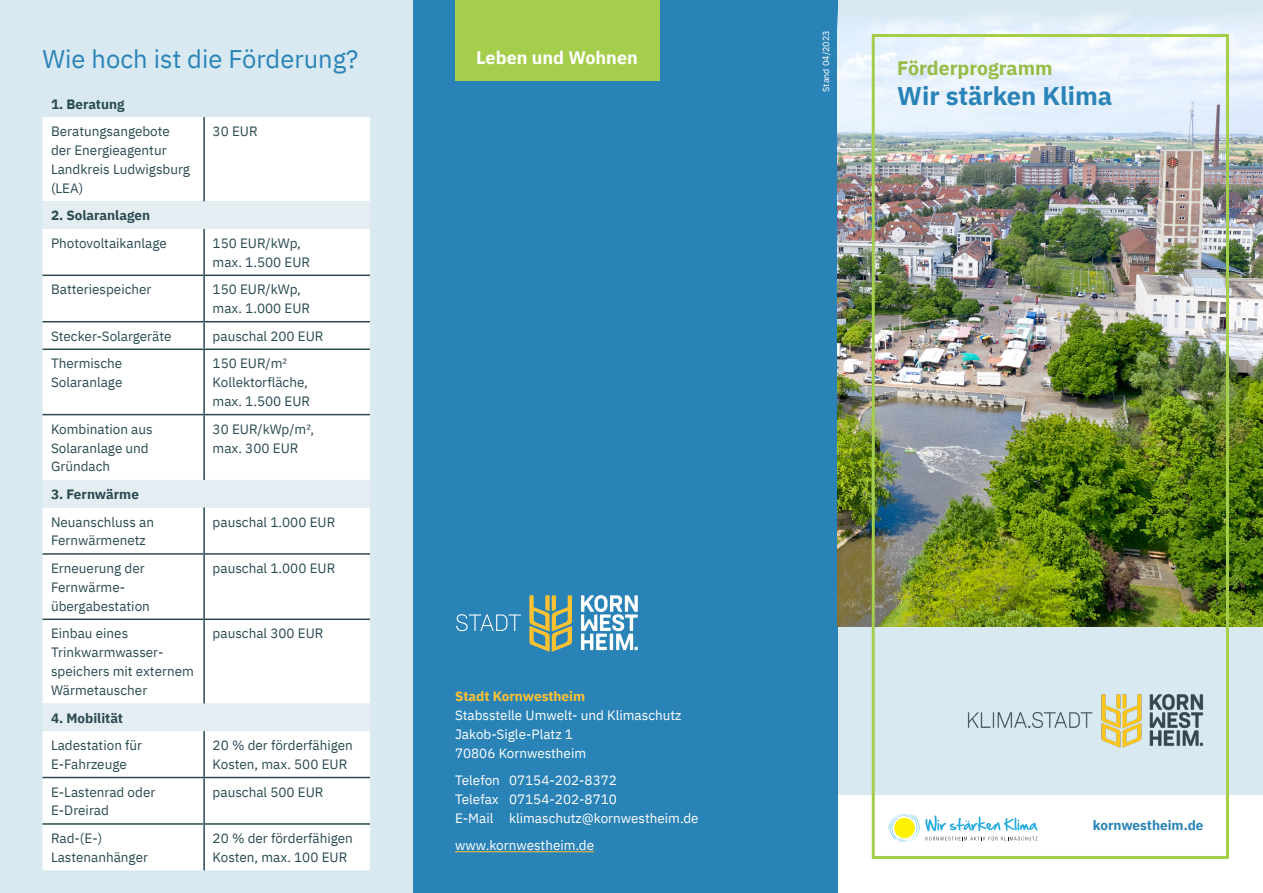
<style>
.page{position:relative;width:1263px;height:893px;background:#fff}
.page>*{position:absolute;margin:0;border:0;box-sizing:border-box;transform-origin:0 0}
.Überschrift_L{font:25.5px "IBM Plex Sans";color:#2a83b7}
.Titel_-_Überschrift{font:700 25.5px "IBM Plex Sans";color:#2a83b7}
.Titel_-_Überschrift-2{font:700 19.5px "IBM Plex Sans";color:#95bc45}
.t1{font:700 18px "IBM Plex Sans";color:#fff}
.Fließtext_M{font:13.5px/18.9px "IBM Plex Sans";color:#294a51}
.Fließtext_M__weiß{font:13.5px/18.9px "IBM Plex Sans";color:#fff}
.Fließtext_M-2{font:700 13.5px "IBM Plex Sans";color:#294a51}
.Titel_-_Url{font:700 13.5px "IBM Plex Sans";color:#2a83b7}
.Stand{font:9px "IBM Plex Sans";color:#fff}
.s1{font-weight:700;color:#fec231}
</style>
<div class="page">
<div style="left:838px;top:0;width:425px;height:795px;background:#d8e9f1"></div>
<div style="left:412px;top:0;width:426px;height:893px;background:#2a83b7"></div>
<div style="left:0;top:0;width:412px;height:893px;background:#d8e9f1"></div>
<img style="left:838px;top:15px;width:425px;height:611px">
<svg style="left:888px;top:814px;width:149px;height:28px"></svg>
<div style="left:872px;top:34px;width:357px;height:825px;border:3px solid #a4ce4c"></div>
<img style="left:967px;top:693px;width:237px;height:55px">
<div style="left:455px;top:0;width:204px;height:81px;background:#a4ce4c"></div>
<div style="left:43px;top:117px;width:327px;height:753px;background:#fff"></div>
<svg style="left:43px;top:201px;width:327px;height:530px;fill:#fff"></svg>
<hr style="left:203px;top:229px;width:2px;height:46px;background:#294a51">
<hr style="left:43px;top:275px;width:161px;height:1px;background:#294a51">
<hr style="left:204px;top:275px;width:166px;height:1px;background:#294a51">
<hr style="left:203px;top:276px;width:2px;height:45px;background:#294a51">
<hr style="left:43px;top:321px;width:161px;height:1px;background:#294a51">
<hr style="left:204px;top:321px;width:166px;height:1px;background:#294a51">
<hr style="left:203px;top:322px;width:2px;height:26px;background:#294a51">
<hr style="left:43px;top:348px;width:161px;height:2px;background:#294a51">
<hr style="left:204px;top:348px;width:166px;height:2px;background:#294a51">
<hr style="left:203px;top:350px;width:2px;height:64px;background:#294a51">
<hr style="left:43px;top:414px;width:161px;height:1px;background:#294a51">
<hr style="left:204px;top:414px;width:166px;height:1px;background:#294a51">
<hr style="left:203px;top:415px;width:2px;height:65px;background:#294a51">
<hr style="left:203px;top:117px;width:2px;height:84px;background:#294a51">
<hr style="left:203px;top:507px;width:2px;height:46px;background:#294a51">
<hr style="left:43px;top:553px;width:161px;height:2px;background:#294a51">
<hr style="left:204px;top:553px;width:166px;height:2px;background:#294a51">
<hr style="left:203px;top:555px;width:2px;height:63px;background:#294a51">
<hr style="left:43px;top:618px;width:161px;height:2px;background:#294a51">
<hr style="left:204px;top:618px;width:166px;height:2px;background:#294a51">
<hr style="left:203px;top:620px;width:2px;height:83px;background:#294a51">
<hr style="left:203px;top:731px;width:2px;height:46px;background:#294a51">
<hr style="left:43px;top:777px;width:161px;height:1px;background:#294a51">
<hr style="left:204px;top:777px;width:166px;height:1px;background:#294a51">
<hr style="left:203px;top:778px;width:2px;height:45px;background:#294a51">
<hr style="left:43px;top:823px;width:161px;height:2px;background:#294a51">
<hr style="left:204px;top:823px;width:166px;height:2px;background:#294a51">
<hr style="left:203px;top:825px;width:2px;height:45px;background:#294a51">
<hr style="left:455px;top:851px;width:139px;height:1px;background:#fec231">
<svg style="left:456px;top:595px;width:182px;height:57px"></svg>
<p class="Überschrift_L" style="left:43px;top:40px;width:317px">Wie hoch ist die Förderung?</p>
<h3 class="t1" style="left:476px;top:43px;width:163px">Leben und Wohnen</h3>
<p class="Fließtext_M-2" style="left:51px;top:93px;width:75px">1. Beratung</p>
<p class="Fließtext_M" style="left:51px;top:121px;width:140px">Beratungsangebote der Energieagentur<br>Landkreis Ludwigsburg (LEA)</p>
<p class="Fließtext_M" style="left:213px;top:121px;width:47px">30 EUR</p>
<p class="Fließtext_M-2" style="left:51px;top:205px;width:101px">2. Solaranlagen</p>
<p class="Fließtext_M" style="left:51px;top:233px;width:117px">Photovoltaikanlage</p>
<p class="Fließtext_M" style="left:213px;top:233px;width:99px">150 EUR/kWp, max. 1.500 EUR</p>
<p class="Fließtext_M" style="left:51px;top:279px;width:102px">Batteriespeicher</p>
<p class="Fließtext_M" style="left:213px;top:279px;width:99px">150 EUR/kWp, max. 1.000 EUR</p>
<p class="Fließtext_M" style="left:51px;top:325px;width:122px">Stecker-Solargeräte</p>
<p class="Fließtext_M" style="left:213px;top:325px;width:112px">pauschal 200 EUR</p>
<p class="Fließtext_M" style="left:51px;top:353px;width:73px">Thermische<br>Solaranlage</p>
<p class="Fließtext_M" style="left:213px;top:353px;width:99px">150 EUR/m²<br>Kollektorfläche, max. 1.500 EUR</p>
<p class="Fließtext_M" style="left:51px;top:418px;width:103px">Kombination aus<br>Solaranlage und<br>Gründach</p>
<p class="Fließtext_M" style="left:213px;top:418px;width:103px">30 EUR/kWp/m², max. 300 EUR</p>
<p class="Fließtext_M-2" style="left:51px;top:483px;width:89px">3. Fernwärme</p>
<p class="Fließtext_M" style="left:51px;top:511px;width:105px">Neuanschluss an<br>Fernwärmenetz</p>
<p class="Fließtext_M" style="left:213px;top:511px;width:124px">pauschal 1.000 EUR</p>
<p class="Fließtext_M" style="left:51px;top:558px;width:100px">Erneuerung der<br>Fernwärme&shy;übergabestation</p>
<p class="Fließtext_M" style="left:213px;top:558px;width:124px">pauschal 1.000 EUR</p>
<p class="Fließtext_M" style="left:51px;top:623px;width:144px">Einbau eines<br>Trinkwarmwasser&shy;speichers mit externem<br>Wärmetauscher</p>
<p class="Fließtext_M" style="left:213px;top:623px;width:112px">pauschal 300 EUR</p>
<p class="Fließtext_M-2" style="left:51px;top:707px;width:74px">4. Mobilität</p>
<p class="Fließtext_M" style="left:51px;top:735px;width:93px">Ladestation für<br>E-Fahrzeuge</p>
<p class="Fließtext_M" style="left:213px;top:735px;width:142px">20 % der förderfähigen<br>Kosten, max. 500 EUR</p>
<p class="Fließtext_M" style="left:51px;top:781px;width:106px">E-Lastenrad oder<br>E-Dreirad</p>
<p class="Fließtext_M" style="left:213px;top:781px;width:112px">pauschal 500 EUR</p>
<p class="Fließtext_M" style="left:51px;top:828px;width:99px">Rad-(E-)<br>Lastenanhänger</p>
<p class="Fließtext_M" style="left:213px;top:828px;width:142px">20 % der förderfähigen<br>Kosten, max. 100 EUR</p>
<p class="Fließtext_M__weiß" style="left:455px;top:686px;width:228px"><span class="s1">Stadt Kornwestheim<br></span>Stabsstelle Umwelt- und Klimaschutz<br>Jakob-Sigle-Platz 1<br>70806 Kornwestheim</p>
<p class="Fließtext_M__weiß" style="left:455px;top:770px;width:245px">Telefon 07154-202-8372<br>Telefax 07154-202-8710<br>E-Mail klimaschutz@kornwestheim.de</p>
<p class="Fließtext_M__weiß" style="left:455px;top:835px;width:141px">www.kornwestheim.de</p>
<p class="Stand" style="left:819px;top:92px;width:63px;rotate:-90deg">Stand 04/2023</p>
<p class="Titel_-_Überschrift-2" style="left:897px;top:52px;width:157px">Förderprogramm</p>
<p class="Titel_-_Überschrift" style="left:897px;top:76px;width:217px">Wir stärken Klima</p>
<p class="Titel_-_Url" style="left:1093px;top:814px;width:112px">kornwestheim.de</p>
</div>
